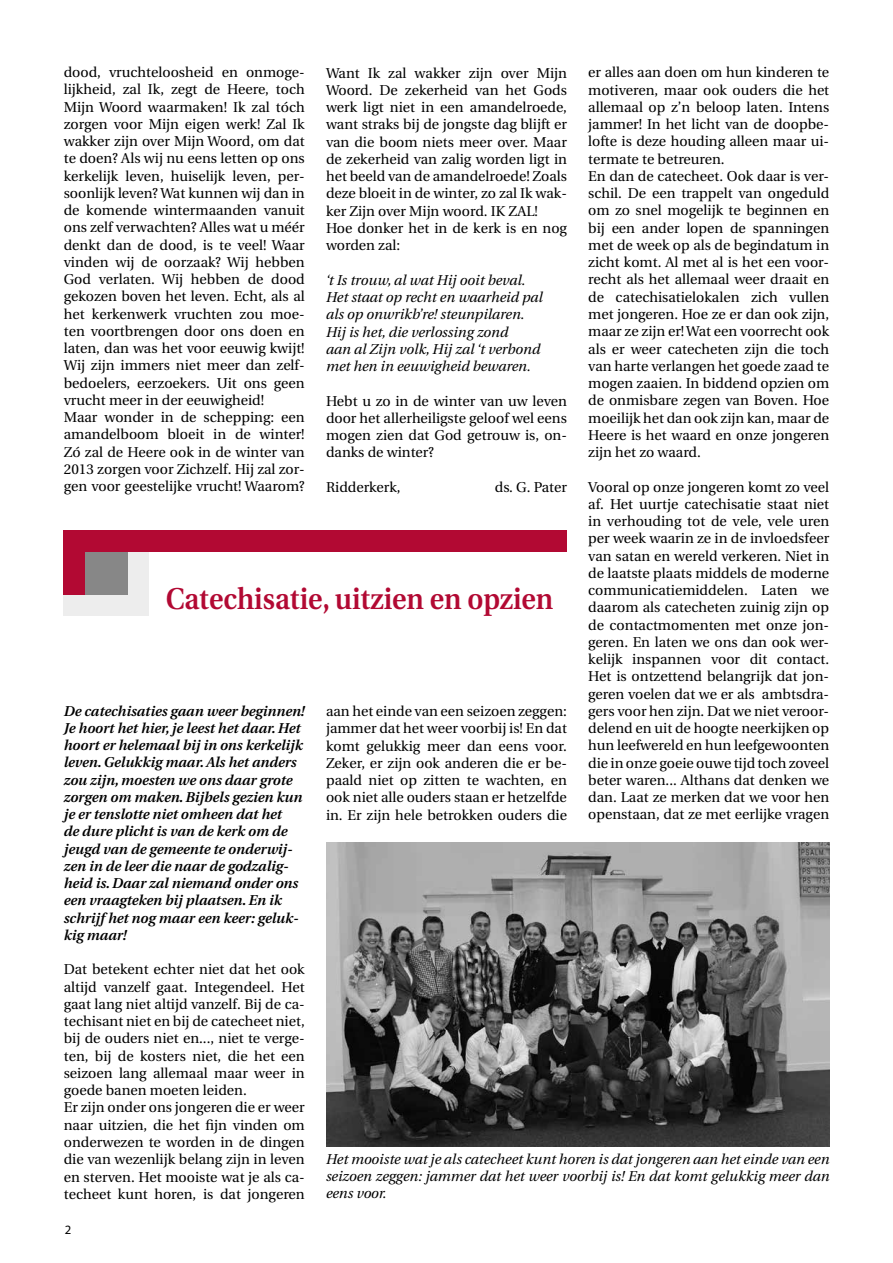
<style>
.page{position:relative;width:893px;height:1263px;background:#fff}
.page>*{position:absolute;margin:0;border:0;box-sizing:border-box;transform-origin:0 0}
.t1{font:600 30px "Utopia";color:#b20933;scale:.92 1}
.t2{font:14.25px/17.2px "Utopia";color:#000}
.t3{font:italic 600 14.25px/17.2px "Utopia";color:#000}
.t4{font:italic 14.25px/17.2px "Utopia";color:#000}
.t5{font:12.75px "Myriad Pro";color:#000}
</style>
<div class="page">
<div style="left:64px;top:539px;width:85px;height:77px;background:#ededed"></div>
<div style="left:64px;top:534px;width:64px;height:60px;background:#878787"></div>
<div style="left:64px;top:533px;width:21px;height:61px;background:#b20933"></div>
<div style="left:64px;top:530px;width:503px;height:22px;background:#b20933"></div>
<img style="left:326px;top:843px;width:503px;height:304px">
<p class="t2" style="left:64px;top:64px;width:242px">dood, vruchteloosheid en onmoge&shy;lijkheid, zal Ik, zegt de Heere, toch Mijn Woord waarmaken! Ik zal tóch zorgen voor Mijn eigen werk! Zal Ik wakker zijn over Mijn Woord, om dat te doen? Als wij nu eens letten op ons kerkelijk leven, huiselijk leven, per&shy;soonlijk leven? Wat kunnen wij dan in de komende wintermaanden vanuit ons zelf verwachten? Alles wat u méér denkt dan de dood, is te veel! Waar vinden wij de oorzaak? Wij hebben God verlaten. Wij hebben de dood gekozen boven het leven. Echt, als al het kerkenwerk vruchten zou moe&shy;ten voortbrengen door ons doen en laten, dan was het voor eeuwig kwijt!<br>Wij zijn immers niet meer dan zelf&shy;bedoelers, eerzoekers. Uit ons geen vrucht meer in der eeuwigheid!<br>Maar wonder in de schepping: een amandelboom bloeit in de winter!<br>Zó zal de Heere ook in de winter van 2013 zorgen voor Zichzelf. Hij zal zor&shy;gen voor geestelijke vrucht! Waarom?</p>
<p class="t2" style="left:588px;top:64px;width:242px">er alles aan doen om hun kinderen te motiveren, maar ook ouders die het allemaal op z’n beloop laten. Intens jammer! In het licht van de doopbe&shy;lofte is deze houding alleen maar ui&shy;termate te betreuren.<br>En dan de catecheet. Ook daar is ver&shy;schil. De een trappelt van ongeduld om zo snel mogelijk te beginnen en bij een ander lopen de spanningen met de week op als de begindatum in zicht komt. Al met al is het een voor&shy;recht als het allemaal weer draait en de catechisatielokalen zich vullen met jongeren. Hoe ze er dan ook zijn, maar ze zijn er! Wat een voorrecht ook als er weer catecheten zijn die toch van harte verlangen het goede zaad te mogen zaaien. In biddend opzien om de onmisbare zegen van Boven. Hoe moeilijk het dan ook zijn kan, maar de Heere is het waard en onze jongeren zijn het zo waard.</p>
<p class="t2" style="left:588px;top:478px;width:242px;text-align:justify">Vooral op onze jongeren komt zo veel af. Het uurtje catechisatie staat niet in verhouding tot de vele, vele uren per week waarin ze in de invloedsfeer van satan en wereld verkeren. Niet in de laatste plaats middels de moderne communicatiemiddelen. Laten we daarom als catecheten zuinig zijn op de contactmomenten met onze jon&shy;geren. En laten we ons dan ook wer&shy;kelijk inspannen voor dit contact.<br>Het is ontzettend belangrijk dat jon&shy;geren voelen dat we er als ambtsdra&shy;gers voor hen zijn. Dat we niet veroor&shy;delend en uit de hoogte neerkijken op hun leefwereld en hun leefgewoonten die in onze goeie ouwe tijd toch zoveel beter waren... Althans dat denken we dan. Laat ze merken dat we voor hen openstaan, dat ze met eerlijke vragen</p>
<p class="t2" style="left:326px;top:64px;width:242px">Want Ik zal wakker zijn over Mijn<br>Woord. De zekerheid van het Gods werk ligt niet in een amandelroede, want straks bij de jongste dag blijft er van die boom niets meer over. Maar de zekerheid van zalig worden ligt in het beeld van de amandelroede! Zoals deze bloeit in de winter, zo zal Ik wak&shy;ker Zijn over Mijn woord. IK ZAL!<br>Hoe donker het in de kerk is en nog worden zal:</p>
<p class="t4" style="left:326px;top:272px;width:218px">‘t Is trouw, al wat Hij ooit beval.<br>Het staat op recht en waarheid pal als op onwrikb’re! steunpilaren.<br>Hij is het, die verlossing zond<br>aan al Zijn volk, Hij zal ‘t verbond met hen in eeuwigheid bewaren.</p>
<p class="t2" style="left:326px;top:392px;width:242px;text-align:justify">Hebt u zo in de winter van uw leven door het allerheiligste geloof wel eens mogen zien dat God getrouw is, on&shy;danks de winter?</p>
<p class="t2" style="left:326px;top:479px;width:76px">Ridderkerk,</p>
<p class="t2" style="left:495px;top:479px;width:74px">ds. G. Pater</p>
<h1 class="t1" style="left:166px;top:582px;width:423px">Catechisatie, uitzien en opzien</h1>
<p class="t3" style="left:64px;top:702px;width:242px">De catechisaties gaan weer beginnen!<br>Je hoort het hier, je leest het daar. Het hoort er helemaal bij in ons kerkelijk leven. Gelukkig maar. Als het anders zou zijn, moesten we ons daar grote zorgen om maken. Bijbels gezien kun je er tenslotte niet omheen dat het<br>de dure plicht is van de kerk om de jeugd van de gemeente te onderwij&shy;zen in de leer die naar de godzalig&shy;heid is. Daar zal niemand onder ons een vraagteken bij plaatsen. En ik schrijf het nog maar een keer: geluk&shy;kig maar!</p>
<p class="t2" style="left:64px;top:961px;width:242px">Dat betekent echter niet dat het ook altijd vanzelf gaat. Integendeel. Het gaat lang niet altijd vanzelf. Bij de ca&shy;techisant niet en bij de catecheet niet, bij de ouders niet en..., niet te verge&shy;ten, bij de kosters niet, die het een seizoen lang allemaal maar weer in goede banen moeten leiden.<br>Er zijn onder ons jongeren die er weer naar uitzien, die het fijn vinden om onderwezen te worden in de dingen die van wezenlijk belang zijn in leven en sterven. Het mooiste wat je als ca&shy;techeet kunt horen, is dat jongeren</p>
<p class="t2" style="left:326px;top:703px;width:242px;text-align:justify">aan het einde van een seizoen zeggen: jammer dat het weer voorbij is! En dat komt gelukkig meer dan eens voor.<br>Zeker, er zijn ook anderen die er be&shy;paald niet op zitten te wachten, en ook niet alle ouders staan er hetzelfde in. Er zijn hele betrokken ouders die</p>
<p class="t4" style="left:326px;top:1151px;width:505px;text-align:justify">Het mooiste wat je als catecheet kunt horen is dat jongeren aan het einde van een seizoen zeggen: jammer dat het weer voorbij is! En dat komt gelukkig meer dan eens voor.</p>
<p class="t5" style="left:65px;top:1222px;width:8px">2</p>
</div>
